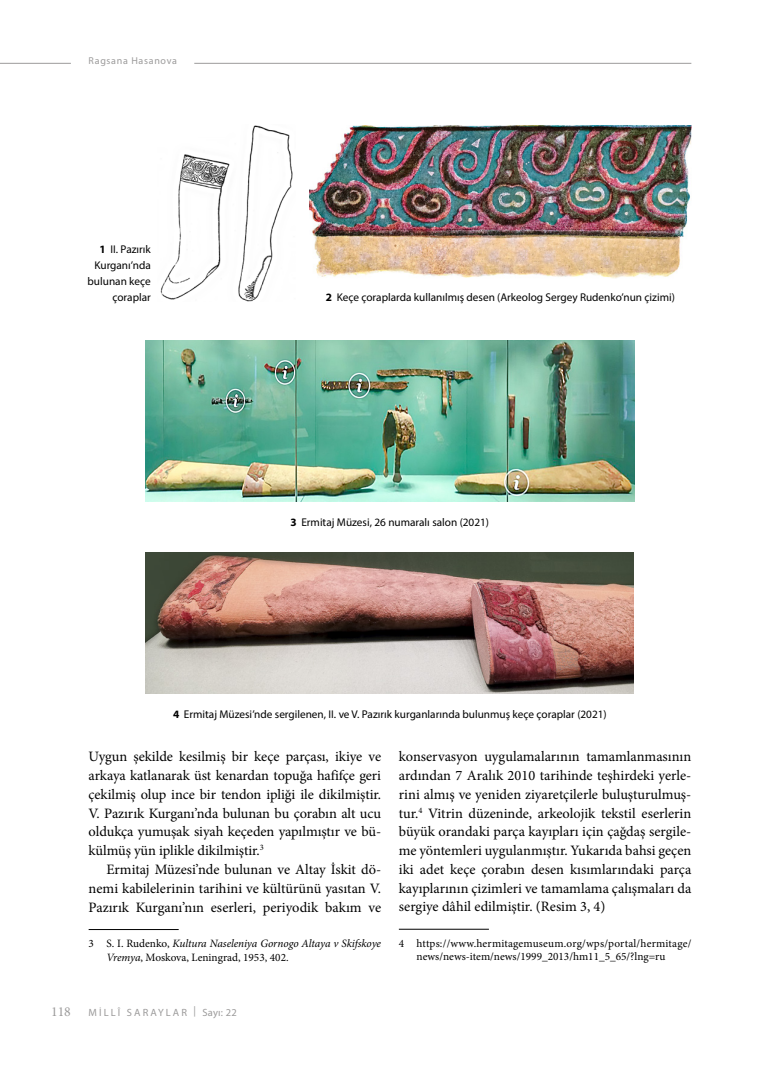
<style>
.page{position:relative;width:780px;height:1081px;background:#fff}
.page>*{position:absolute;margin:0;border:0;box-sizing:border-box;transform-origin:0 0}
.t1{font:14.38px/18.8px "Minion Pro";color:#000;text-align:justify}
.t2{font:13.75px "Minion Pro";color:#9c9b9b}
.t3{font:11.25px/16.2px "Myriad Pro";color:#000;text-align:right}
.t4{font:11.25px/13.5px "Minion Pro";letter-spacing:.01em;color:#000}
.t5{font:italic 11.25px/13.5px "Minion Pro";letter-spacing:-.01em;color:#000}
.t6{font:10.5px "Myriad Pro";letter-spacing:.2em;color:#9c9b9b}
.t7{font:10px "Myriad Pro";letter-spacing:.07em;color:#9c9b9b}
.s1{font-weight:700}
.s2{font-style:normal}
</style>
<div class="page">
<hr style="left:194px;top:63px;width:497px;height:1px;background:#9c9b9b">
<hr style="left:0;top:63px;width:71px;height:1px;background:#9c9b9b">
<img style="left:146px;top:340px;width:488px;height:162px">
<img style="left:146px;top:553px;width:487px;height:140px">
<hr style="left:89px;top:929px;width:90px;height:1px;background:#000">
<img style="left:160px;top:125px;width:133px;height:176px">
<img style="left:309px;top:126px;width:382px;height:152px">
<hr style="left:399px;top:929px;width:90px;height:1px;background:#000">
<p class="t7" style="left:89px;top:54px;width:90px">Ragsana Hasanova</p>
<p class="t3" style="left:87px;top:241px;width:65px"><span class="s1">1</span> II. Pazırık<br>Kurganı’nda bulunan keçe çoraplar</p>
<p class="t3" style="left:326px;top:289px;width:350px"><span class="s1">2</span> Keçe çoraplarda kullanılmış desen (Arkeolog Sergey Rudenko’nun çizimi)</p>
<p class="t3" style="left:290px;top:514px;width:200px"><span class="s1">3</span> Ermitaj Müzesi, 26 numaralı salon (2021)</p>
<p class="t3" style="left:173px;top:705px;width:435px"><span class="s1">4</span> Ermitaj Müzesi’nde sergilenen, II. ve V. Pazırık kurganlarında bulunmuş keçe çoraplar (2021)</p>
<p class="t1" style="left:89px;top:747px;width:294px">Uygun şekilde kesilmiş bir keçe parçası, ikiye ve arkaya katlanarak üst kenardan topuğa hafifçe geri çekilmiş olup ince bir tendon ipliği ile dikilmiştir.<br>V. Pazırık Kurganı’nda bulunan bu çorabın alt ucu oldukça yumuşak siyah keçeden yapılmıştır ve bü&shy;külmüş yün iplikle dikilmiştir.<sup>3</sup></p>
<p class="t1" style="left:89px;top:860px;width:294px;text-indent:18px">Ermitaj Müzesi’nde bulunan ve Altay İskit dö&shy;nemi kabilelerinin tarihini ve kültürünü yasıtan V.<br>Pazırık Kurganı’nın eserleri, periyodik bakım ve</p>
<p class="t5" style="left:106px;top:937px;width:276px;text-indent:-18px"><span class="s2">3 S. I. Rudenko,</span> Kultura Naseleniya Gornogo Altaya v Skifskoye<br>Vremya<span class="s2">, Moskova, Leningrad, 1953, 402.</span></p>
<p class="t1" style="left:399px;top:747px;width:294px">konservasyon uygulamalarının tamamlanmasının ardından 7 Aralık 2010 tarihinde teşhirdeki yerle&shy;rini almış ve yeniden ziyaretçilerle buluşturulmuş&shy;tur.<sup>4</sup> Vitrin düzeninde, arkeolojik tekstil eserlerin büyük orandaki parça kayıpları için çağdaş sergile&shy;me yöntemleri uygulanmıştır. Yukarıda bahsi geçen iki adet keçe çorabın desen kısımlarındaki parça kayıplarının çizimleri ve tamamlama çalışmaları da sergiye dâhil edilmiştir. (Resim 3, 4)</p>
<p class="t4" style="left:416px;top:936px;width:276px;text-indent:-18px">4 https://www.hermitagemuseum.org/wps/portal/hermitage/ news/news-item/news/1999_2013/hm11_5_65/?lng=ru</p>
<p class="t2" style="left:51px;top:1003px;width:21px">118</p>
<p class="t6" style="left:89px;top:1006px;width:150px">MİLLÎ SARAYLAR | Sayı: 22</p>
</div>
